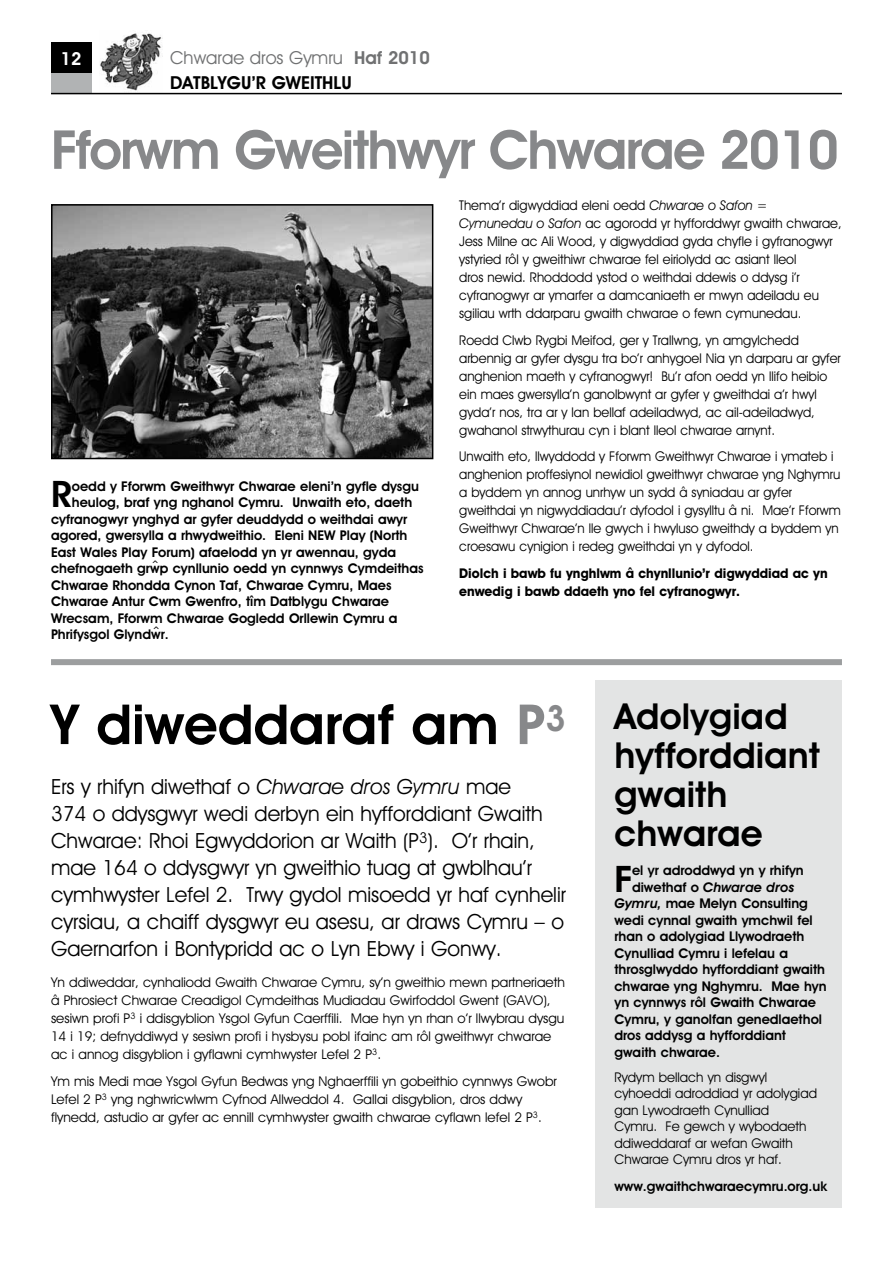
<style>
.page{position:relative;width:893px;height:1263px;background:#fff}
.page>*{position:absolute;margin:0;border:0;box-sizing:border-box;transform-origin:0 0}
.t1{font:600 55.5px "Avant Garde IT Cby BT";color:#000}
.t2{font:600 54px "Avant Garde IT Cby BT";letter-spacing:-.03em;color:#87888a}
.t3{font:600 36.75px "Avant Garde IT Cby BT";color:#000}
.t4{font:600 36px/39px "Avant Garde IT Cby BT";letter-spacing:.005em;color:#000}
.t5{font:21px/27px "Avant Garde IT Cby BT";color:#000}
.t6{font:600 18px/25.5px "Avant Garde IT Cby BT";color:#000}
.t7{font:600 18px "Avant Garde IT Cby BT";color:#fff}
.t8{font:13.5px/18px "Avant Garde IT Cby BT";color:#000;scale:.96 1}
.t9{font:600 13.5px "Avant Garde IT Cby BT";color:#000}
.t10{font:13.5px/18px "Avant Garde IT Cby BT";color:#000}
.t11{font:700 13.5px/18px "Avant Garde IT Cby BT";color:#000;scale:.96 1}
.t12{font:italic 600 13.5px "Avant Garde IT Cby BT";color:#000}
.s1{font-weight:400;color:#707172}
.s2{color:#707172}
.s3{font-style:italic}
.s4{color:#87888a}
.s5{font-style:normal}
</style>
<div class="page">
<div style="left:51px;top:43px;width:40px;height:51px;background:#000"></div>
<div style="left:51px;top:73px;width:40px;height:21px;background:#b1b3b4"></div>
<img style="left:100px;top:33px;width:62px;height:58px">
<hr style="left:51px;top:93px;width:791px;height:1px;background:#000">
<img style="left:54px;top:207px;width:376px;height:249px">
<div style="left:51px;top:204px;width:382px;height:255px;border:2px solid #000"></div>
<div style="left:595px;top:680px;width:247px;height:528px;background:#e3e4e4"></div>
<div style="left:51px;top:659px;width:791px;height:6px;background:#9c9e9f"></div>
<h3 class="t7" style="left:61px;top:48px;width:22px">12</h3>
<h3 class="t6" style="left:170px;top:45px;width:261px"><span class="s1">Chwarae dros Gymru</span> <span class="s2">Haf 2010<br></span>DATBLYGU’R GWEITHLU</h3>
<h2 class="t2" style="left:51px;top:117px;width:789px">Fforwm Gweithwyr Chwarae 2010</h2>
<h3 class="t3" style="left:51px;top:472px;width:22px">R</h3>
<p class="t9" style="left:72px;top:478px;width:349px">oedd y Fforwm Gweithwyr Chwarae eleni’n gyfle dysgu</p>
<p class="t9" style="left:72px;top:494px;width:342px">heulog, braf yng nghanol Cymru. Unwaith eto, daeth</p>
<p class="t9" style="left:51px;top:511px;width:358px">cyfranogwyr ynghyd ar gyfer deuddydd o weithdai awyr</p>
<p class="t9" style="left:51px;top:527px;width:358px">agored, gwersylla a rhwydweithio. Eleni NEW Play (North</p>
<p class="t9" style="left:51px;top:544px;width:347px">East Wales Play Forum) afaelodd yn yr awennau, gyda</p>
<p class="t9" style="left:51px;top:560px;width:374px">chefnogaeth grw<sup>^</sup>p cynllunio oedd yn cynnwys Cymdeithas</p>
<p class="t9" style="left:51px;top:577px;width:342px">Chwarae Rhondda Cynon Taf, Chwarae Cymru, Maes</p>
<p class="t9" style="left:51px;top:593px;width:340px">Chwarae Antur Cwm Gwenfro, tîm Datblygu Chwarae</p>
<p class="t9" style="left:51px;top:610px;width:348px">Wrecsam, Fforwm Chwarae Gogledd Orllewin Cymru a</p>
<p class="t9" style="left:51px;top:626px;width:119px">Phrifysgol Glyndw<sup>^</sup>r.</p>
<p class="t8" style="left:459px;top:196px;width:400px">Thema’r digwyddiad eleni oedd <span class="s3">Chwarae o Safon = Cymunedau o Safon</span> ac agorodd yr hyfforddwyr gwaith chwarae, Jess Milne ac Ali Wood, y digwyddiad gyda chyfle i gyfranogwyr ystyried rôl y gweithiwr chwarae fel eiriolydd ac asiant lleol<br>dros newid. Rhoddodd ystod o weithdai ddewis o ddysg i’r cyfranogwyr ar ymarfer a damcaniaeth er mwyn adeiladu eu sgiliau wrth ddarparu gwaith chwarae o fewn cymunedau.</p>
<p class="t8" style="left:459px;top:331px;width:399px">Roedd Clwb Rygbi Meifod, ger y Trallwng, yn amgylchedd arbennig ar gyfer dysgu tra bo’r anhygoel Nia yn darparu ar gyfer anghenion maeth y cyfranogwyr! Bu’r afon oedd yn llifo heibio ein maes gwersylla’n ganolbwynt ar gyfer y gweithdai a’r hwyl gyda’r nos, tra ar y lan bellaf adeiladwyd, ac ail-adeiladwyd, gwahanol strwythurau cyn i blant lleol chwarae arnynt.</p>
<p class="t8" style="left:459px;top:447px;width:399px">Unwaith eto, llwyddodd y Fforwm Gweithwyr Chwarae i ymateb i anghenion proffesiynol newidiol gweithwyr chwarae yng Nghymru a byddem yn annog unrhyw un sydd â syniadau ar gyfer gweithdai yn nigwyddiadau’r dyfodol i gysylltu â ni. Mae’r Fforwm Gweithwyr Chwarae’n lle gwych i hwyluso gweithdy a byddem yn croesawu cynigion i redeg gweithdai yn y dyfodol.</p>
<p class="t11" style="left:459px;top:564px;width:385px">Diolch i bawb fu ynghlwm â chynllunio’r digwyddiad ac yn enwedig i bawb ddaeth yno fel cyfranogwyr.</p>
<h1 class="t1" style="left:51px;top:691px;width:516px">Y diweddaraf am <span class="s4">P</span><sup>3</sup></h1>
<p class="t5" style="left:51px;top:773px;width:516px">Ers y rhifyn diwethaf o <span class="s3">Chwarae dros Gymru</span> mae<br>374 o ddysgwyr wedi derbyn ein hyfforddiant Gwaith Chwarae: Rhoi Egwyddorion ar Waith (P<sup>3</sup>). O’r rhain, mae 164 o ddysgwyr yn gweithio tuag at gwblhau’r cymhwyster Lefel 2. Trwy gydol misoedd yr haf cynhelir cyrsiau, a chaiff dysgwyr eu asesu, ar draws Cymru – o Gaernarfon i Bontypridd ac o Lyn Ebwy i Gonwy.</p>
<p class="t10" style="left:51px;top:973px;width:515px">Yn ddiweddar, cynhaliodd Gwaith Chwarae Cymru, sy’n gweithio mewn partneriaeth â Phrosiect Chwarae Creadigol Cymdeithas Mudiadau Gwirfoddol Gwent (GAVO), sesiwn profi P<sup>3</sup> i ddisgyblion Ysgol Gyfun Caerffili. Mae hyn yn rhan o’r llwybrau dysgu 14 i 19; defnyddiwyd y sesiwn profi i hysbysu pobl ifainc am rôl gweithwyr chwarae ac i annog disgyblion i gyflawni cymhwyster Lefel 2 P<sup>3</sup>.</p>
<p class="t10" style="left:51px;top:1072px;width:507px">Ym mis Medi mae Ysgol Gyfun Bedwas yng Nghaerffili yn gobeithio cynnwys Gwobr<br>Lefel 2 P<sup>3</sup> yng nghwricwlwm Cyfnod Allweddol 4. Gallai disgyblion, dros ddwy flynedd, astudio ar gyfer ac ennill cymhwyster gwaith chwarae cyflawn lefel 2 P<sup>3</sup>.</p>
<h3 class="t4" style="left:614px;top:697px;width:207px">Adolygiad hyfforddiant gwaith chwarae</h3>
<h3 class="t3" style="left:614px;top:857px;width:19px">F</h3>
<p class="t9" style="left:632px;top:862px;width:173px">el yr adroddwyd yn y rhifyn</p>
<p class="t12" style="left:632px;top:879px;width:164px"><span class="s5">diwethaf o</span> Chwarae dros</p>
<p class="t9" style="left:614px;top:895px;width:195px"><span class="s3">Gymru,</span> mae Melyn Consulting</p>
<p class="t9" style="left:614px;top:912px;width:200px">wedi cynnal gwaith ymchwil fel</p>
<p class="t9" style="left:614px;top:928px;width:191px">rhan o adolygiad Llywodraeth</p>
<p class="t9" style="left:614px;top:945px;width:175px">Cynulliad Cymru i lefelau a</p>
<p class="t9" style="left:614px;top:961px;width:212px">throsglwyddo hyfforddiant gwaith</p>
<p class="t9" style="left:614px;top:978px;width:214px">chwarae yng Nghymru. Mae hyn</p>
<p class="t9" style="left:614px;top:994px;width:203px">yn cynnwys rôl Gwaith Chwarae</p>
<p class="t9" style="left:614px;top:1011px;width:209px">Cymru, y ganolfan genedlaethol</p>
<p class="t9" style="left:614px;top:1027px;width:173px">dros addysg a hyfforddiant</p>
<p class="t9" style="left:614px;top:1044px;width:107px">gwaith chwarae.</p>
<p class="t10" style="left:614px;top:1069px;width:204px;line-height:16.5px">Rydym bellach yn disgwyl cyhoeddi adroddiad yr adolygiad gan Lywodraeth Cynulliad<br>Cymru. Fe gewch y wybodaeth ddiweddaraf ar wefan Gwaith<br>Chwarae Cymru dros yr haf.</p>
<p class="t9" style="left:614px;top:1178px;width:214px">www.gwaithchwaraecymru.org.uk</p>
</div>
